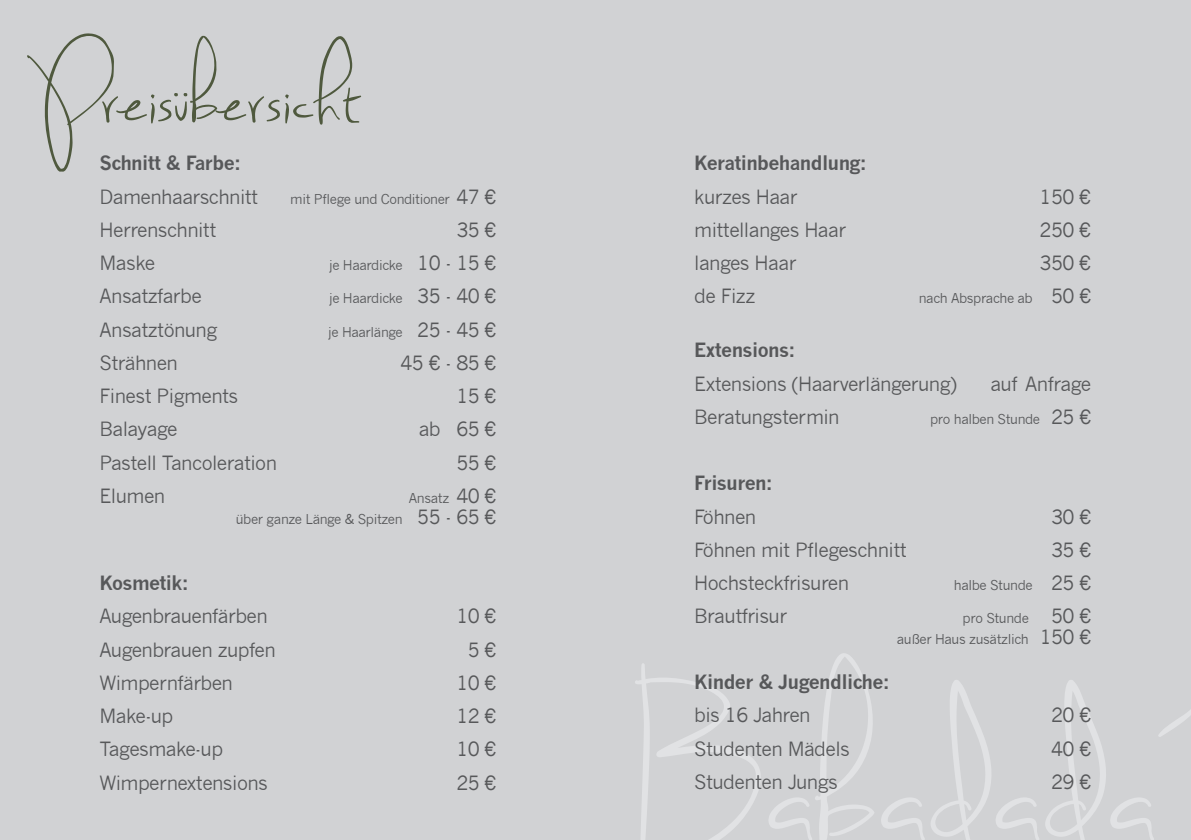
<style>
.page{position:relative;width:1191px;height:840px;background:#fff}
.page>*{position:absolute;margin:0;border:0;box-sizing:border-box;transform-origin:0 0}
.t1{font:19.2px "News Gothic";letter-spacing:-.03em;color:#57585a}
.t2{font:700 19.2px "News Gothic";letter-spacing:-.03em;color:#57585a}
.t3{font:13.2px/20.6px "News Gothic";letter-spacing:-.03em;color:#57585a;text-align:right}
.s1{font-size:19.2px}
</style>
<div class="page">
<div style="left:0;top:0;width:1191px;height:839px;background:#d1d2d4"></div>
<svg style="left:635px;top:653px;width:556px;height:186px"></svg>
<svg style="left:27px;top:33px;width:334px;height:139px"></svg>
<p class="t2" style="left:100px;top:152px;width:143px">Schnitt &amp; Farbe:</p>
<p class="t1" style="left:100px;top:185px;width:160px">Damenhaarschnitt</p>
<p class="t3" style="left:290px;top:188px;width:208px">mit Pflege und Conditioner <span class="s1">47 €</span></p>
<p class="t1" style="left:100px;top:219px;width:118px">Herrenschnitt</p>
<p class="t1" style="left:456px;top:219px;width:42px">35 €</p>
<p class="t1" style="left:100px;top:252px;width:57px">Maske</p>
<p class="t3" style="left:329px;top:255px;width:169px">je Haardicke <span class="s1">10 - 15 €</span></p>
<p class="t1" style="left:100px;top:285px;width:104px">Ansatzfarbe</p>
<p class="t3" style="left:329px;top:288px;width:169px">je Haardicke <span class="s1">35 - 40 €</span></p>
<p class="t1" style="left:100px;top:318px;width:119px">Ansatztönung</p>
<p class="t3" style="left:328px;top:321px;width:170px">je Haarlänge <span class="s1">25 - 45 €</span></p>
<p class="t1" style="left:100px;top:351px;width:80px">Strähnen</p>
<p class="t1" style="left:400px;top:351px;width:98px">45 € - 85 €</p>
<p class="t1" style="left:100px;top:385px;width:140px">Finest Pigments</p>
<p class="t1" style="left:456px;top:385px;width:42px">15 €</p>
<p class="t1" style="left:100px;top:418px;width:79px">Balayage</p>
<p class="t1" style="left:419px;top:418px;width:79px">ab 65 €</p>
<p class="t1" style="left:100px;top:451px;width:179px">Pastell Tancoleration</p>
<p class="t1" style="left:456px;top:451px;width:42px">55 €</p>
<p class="t1" style="left:100px;top:484px;width:67px">Elumen</p>
<p class="t3" style="left:236px;top:487px;width:262px">Ansatz <span class="s1">40 €<br></span>über ganze Länge &amp; Spitzen <span class="s1">55 - 65 €</span></p>
<p class="t2" style="left:100px;top:571px;width:91px">Kosmetik:</p>
<p class="t1" style="left:100px;top:605px;width:170px">Augenbrauenfärben</p>
<p class="t1" style="left:456px;top:605px;width:42px">10 €</p>
<p class="t1" style="left:100px;top:638px;width:178px">Augenbrauen zupfen</p>
<p class="t1" style="left:468px;top:638px;width:30px">5 €</p>
<p class="t1" style="left:100px;top:671px;width:135px">Wimpernfärben</p>
<p class="t1" style="left:456px;top:671px;width:42px">10 €</p>
<p class="t1" style="left:100px;top:704px;width:75px">Make-up</p>
<p class="t1" style="left:456px;top:704px;width:42px">12 €</p>
<p class="t1" style="left:100px;top:737px;width:125px">Tagesmake-up</p>
<p class="t1" style="left:456px;top:737px;width:42px">10 €</p>
<p class="t1" style="left:100px;top:771px;width:170px">Wimpernextensions</p>
<p class="t1" style="left:456px;top:771px;width:42px">25 €</p>
<p class="t2" style="left:694px;top:152px;width:174px">Keratinbehandlung:</p>
<p class="t1" style="left:694px;top:185px;width:105px">kurzes Haar</p>
<p class="t1" style="left:1039px;top:185px;width:53px">150 €</p>
<p class="t1" style="left:694px;top:219px;width:153px">mittellanges Haar</p>
<p class="t1" style="left:1039px;top:219px;width:53px">250 €</p>
<p class="t1" style="left:694px;top:252px;width:104px">langes Haar</p>
<p class="t1" style="left:1039px;top:252px;width:53px">350 €</p>
<p class="t1" style="left:694px;top:285px;width:63px">de Fizz</p>
<p class="t3" style="left:918px;top:288px;width:174px">nach Absprache ab <span class="s1">50 €</span></p>
<p class="t2" style="left:694px;top:338px;width:103px">Extensions:</p>
<p class="t1" style="left:694px;top:372px;width:264px">Extensions (Haarverlängerung)</p>
<p class="t1" style="left:990px;top:372px;width:102px">auf Anfrage</p>
<p class="t1" style="left:694px;top:405px;width:147px">Beratungstermin</p>
<p class="t3" style="left:930px;top:408px;width:163px">pro halben Stunde <span class="s1">25 €</span></p>
<p class="t2" style="left:694px;top:471px;width:80px">Frisuren:</p>
<p class="t1" style="left:694px;top:505px;width:63px">Föhnen</p>
<p class="t1" style="left:1051px;top:505px;width:42px">30 €</p>
<p class="t1" style="left:694px;top:538px;width:214px">Föhnen mit Pflegeschnitt</p>
<p class="t1" style="left:1051px;top:538px;width:42px">35 €</p>
<p class="t1" style="left:694px;top:571px;width:156px">Hochsteckfrisuren</p>
<p class="t3" style="left:954px;top:574px;width:139px">halbe Stunde <span class="s1">25 €</span></p>
<p class="t1" style="left:694px;top:605px;width:94px">Brautfrisur</p>
<p class="t3" style="left:896px;top:608px;width:196px">pro Stunde <span class="s1">50 €<br></span>außer Haus zusätzlich <span class="s1">150 €</span></p>
<p class="t2" style="left:694px;top:669px;width:197px">Kinder &amp; Jugendliche:</p>
<p class="t1" style="left:694px;top:703px;width:118px">bis 16 Jahren</p>
<p class="t1" style="left:1051px;top:703px;width:42px">20 €</p>
<p class="t1" style="left:694px;top:737px;width:157px">Studenten Mädels</p>
<p class="t1" style="left:1051px;top:737px;width:42px">40 €</p>
<p class="t1" style="left:694px;top:770px;width:145px">Studenten Jungs</p>
<p class="t1" style="left:1051px;top:770px;width:42px">29 €</p>
</div>
